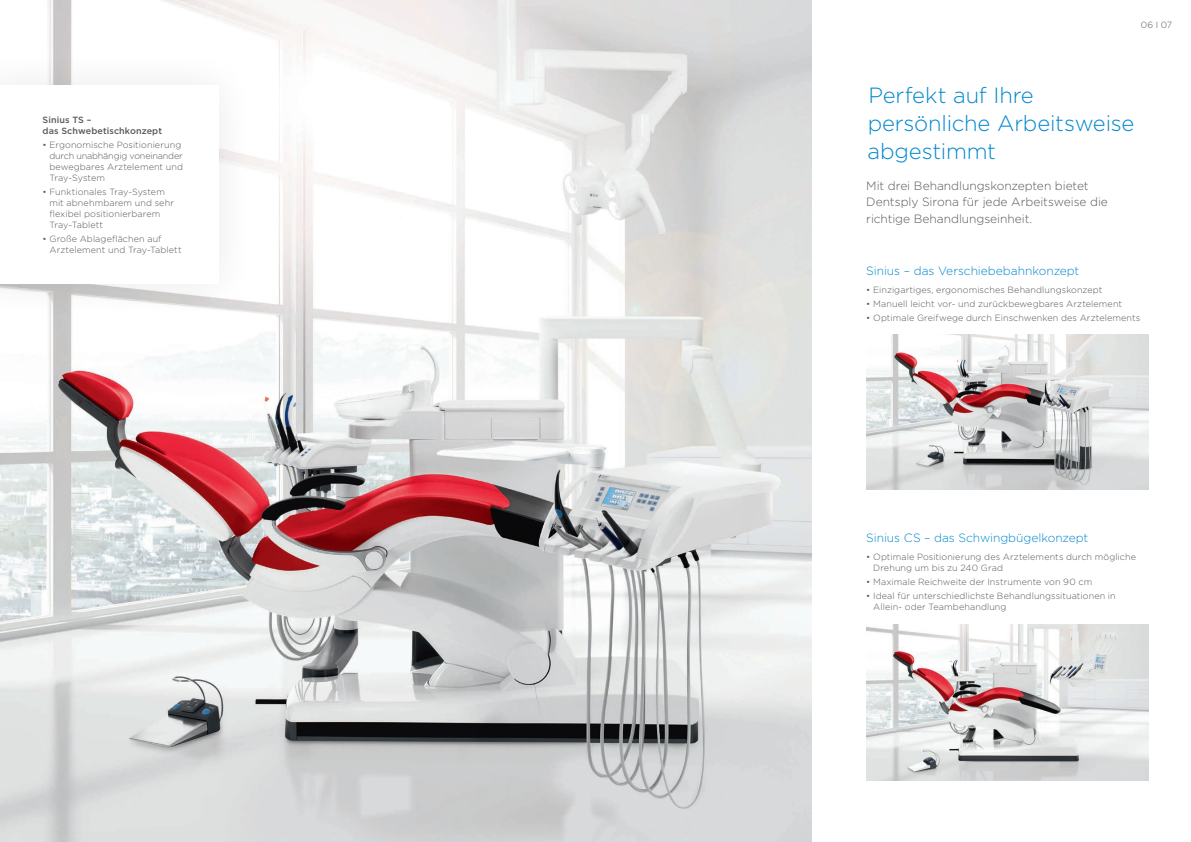
<style>
.page{position:relative;width:1191px;height:842px;background:#fff}
.page>*{position:absolute;margin:0;border:0;box-sizing:border-box;transform-origin:0 0}
.Überschrift_weiss{font:300 22px/28px "Gotham";letter-spacing:-.005em;color:#0088ce}
.Innenseiten_Introtex{font:300 12px/16.5px "Gotham";letter-spacing:-.005em;color:#57585a}
.Innenseiten_Introtex-2{font:300 12px "Gotham";letter-spacing:-.005em;color:#0088ce}
.t1{font:300 9px/11px "Gotham";letter-spacing:.01em;color:#57585a}
.t2{font:500 9px "Gotham";letter-spacing:.01em;color:#57585a}
</style>
<div class="page">
<img style="left:0;top:0;width:812px;height:842px">
<div style="left:0;top:48px;width:256px;height:273px;background:#231f20;opacity:.1"></div>
<div style="left:0;top:85px;width:218px;height:198px;background:#fff"></div>
<img style="left:866px;top:334px;width:282px;height:156px">
<img style="left:866px;top:624px;width:282px;height:156px">
<p class="t2" style="left:43px;top:114px;width:50px">Sinius TS –</p>
<p class="t2" style="left:43px;top:125px;width:121px">das Schwebetischkonzept</p>
<p class="t1" style="left:49px;top:139px;width:135px;text-indent:-7px">• Ergonomische Positionierung durch unabhängig voneinander bewegbares Arztelement und<br>Tray-System</p>
<p class="t1" style="left:49px;top:186px;width:126px;text-indent:-7px">• Funktionales Tray-System mit abnehmbarem und sehr flexibel positionierbarem<br>Tray-Tablett</p>
<p class="t1" style="left:49px;top:233px;width:134px;text-indent:-7px">• Große Ablageflächen auf<br>Arztelement und Tray-Tablett</p>
<p class="t1" style="left:1141px;top:19px;width:33px">06 I 07</p>
<p class="Überschrift_weiss" style="left:867px;top:80px;width:268px">Perfekt auf Ihre persönliche Arbeitsweise abgestimmt</p>
<p class="Innenseiten_Introtex" style="left:866px;top:177px;width:243px">Mit drei Behandlungskonzepten bietet<br>Dentsply Sirona für jede Arbeitsweise die richtige Behandlungseinheit.</p>
<p class="Innenseiten_Introtex-2" style="left:866px;top:263px;width:215px">Sinius – das Verschiebebahnkonzept</p>
<p class="t1" style="left:866px;top:284px;width:237px">• Einzigartiges, ergonomisches Behandlungskonzept</p>
<p class="t1" style="left:866px;top:298px;width:257px">• Manuell leicht vor- und zurückbewegbares Arztelement</p>
<p class="t1" style="left:866px;top:312px;width:275px">• Optimale Greifwege durch Einschwenken des Arztelements</p>
<p class="Innenseiten_Introtex-2" style="left:866px;top:530px;width:223px">Sinius CS – das Schwingbügelkonzept</p>
<p class="t1" style="left:873px;top:551px;width:264px;text-indent:-7px">• Optimale Positionierung des Arztelements durch mögliche<br>Drehung um bis zu 240 Grad</p>
<p class="t1" style="left:866px;top:576px;width:227px">• Maximale Reichweite der Instrumente von 90 cm</p>
<p class="t1" style="left:873px;top:590px;width:244px;text-indent:-7px">• Ideal für unterschiedlichste Behandlungssituationen in<br>Allein- oder Teambehandlung</p>
</div>
